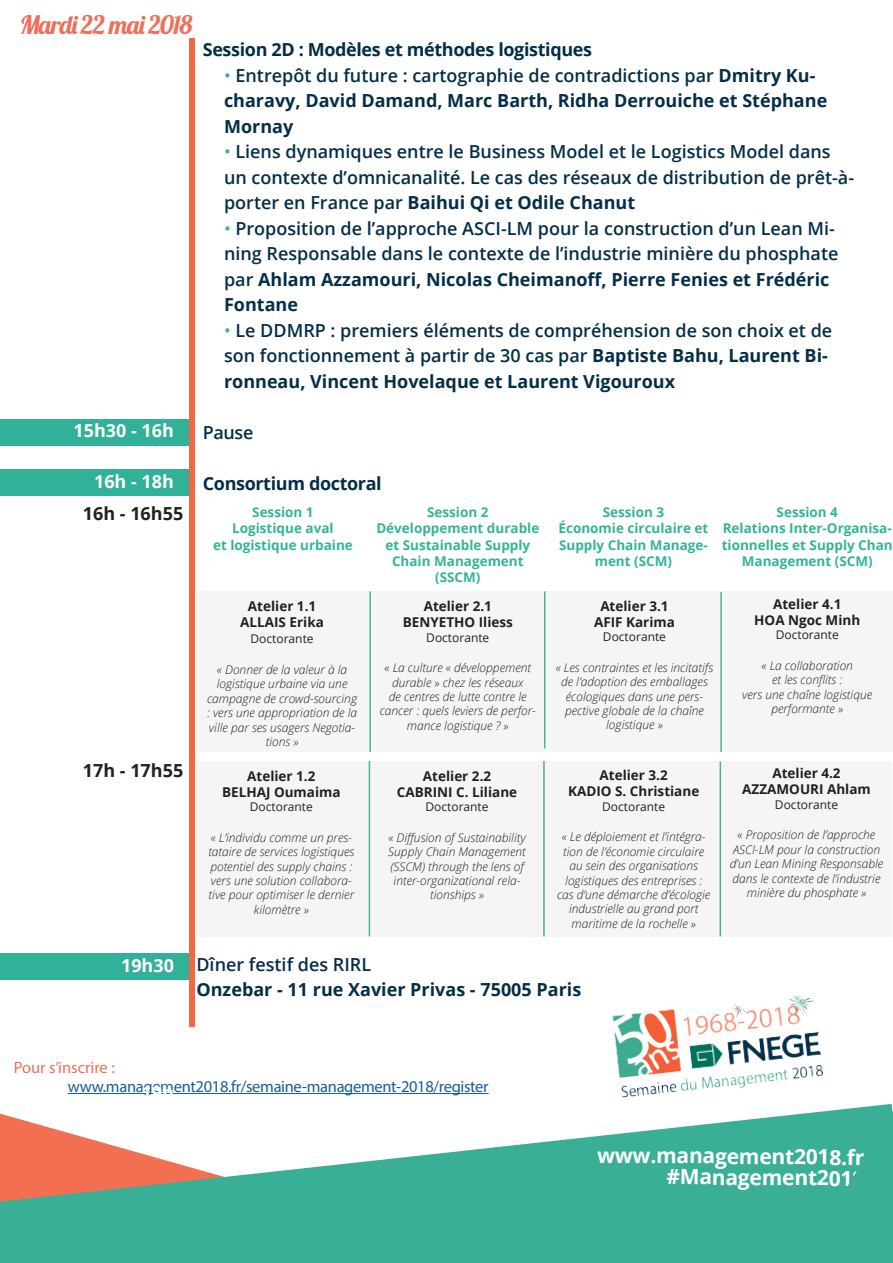
<style>
.page{position:relative;width:893px;height:1263px;background:#fff}
.page>*{position:absolute;margin:0;border:0;box-sizing:border-box;transform-origin:0 0}
.t1{font:25.5px "Lobster 1.4";letter-spacing:-.03em;color:#ee6f5a}
.t2{font:700 21px "Open Sans";color:#fff}
.t3{font:600 18px/25.5px "Open Sans";color:#032e49}
.t4{font:700 18px/25.5px "Open Sans";color:#032e49}
.t5{font:700 18px "Open Sans";letter-spacing:-.02em;color:#032e49}
.t6{font:700 18px "Open Sans";color:#fff}
.t7{font:700 18px "Open Sans";color:#231f20}
.t8{font:16.5px "Myriad Pro";letter-spacing:-.02em;color:#175d9e}
.t9{font:16.5px "Myriad Pro";color:#f06f56}
.t10{font:700 13.5px/16.2px "Open Sans";color:#33b498;text-align:center}
.t11{font:700 13.5px "Open Sans";color:#231f20}
.t12{font:italic 300 12px/14.4px "Open Sans";color:#231f20;text-align:center}
.t13{font:12px "Open Sans";color:#231f20}
.s1{font-weight:400;color:#33b498}
.s2{font-weight:600}
.s3{font-weight:700}
</style>
<div class="page">
<div style="left:0;top:469px;width:190px;height:27px;background:#31b197"></div>
<div style="left:0;top:419px;width:190px;height:27px;background:#31b197"></div>
<div style="left:190px;top:38px;width:5px;height:989px;background:#f26743"></div>
<svg style="left:0;top:1104px;width:893px;height:159px;fill:#39b096"></svg>
<hr style="left:68px;top:1093px;width:421px;height:1px;background:#175d9e">
<img style="left:612px;top:995px;width:211px;height:103px">
<div style="left:801px;top:1110px;width:92px;height:153px;background:#39b096"></div>
<div style="left:0;top:953px;width:189px;height:26px;background:#31b197"></div>
<div style="left:196px;top:591px;width:697px;height:161px;background:#f5f5f5"></div>
<hr style="left:720px;top:592px;width:2px;height:160px;background:#4bb097">
<hr style="left:544px;top:591px;width:1px;height:157px;background:#4bb097">
<hr style="left:369px;top:591px;width:2px;height:161px;background:#4bb097">
<div style="left:196px;top:761px;width:696px;height:175px;background:#f5f5f5"></div>
<hr style="left:720px;top:761px;width:1px;height:175px;background:#4bb097">
<hr style="left:543px;top:761px;width:2px;height:175px;background:#4bb097">
<hr style="left:369px;top:761px;width:1px;height:175px;background:#4bb097">
<p class="t1" style="left:20px;top:9px;width:174px">Mardi 22 mai 2018</p>
<p class="t6" style="left:74px;top:418px;width:102px">15h30 - 16h</p>
<p class="t6" style="left:94px;top:469px;width:81px">16h - 18h</p>
<p class="t7" style="left:83px;top:500px;width:102px">16h - 16h55</p>
<p class="t7" style="left:83px;top:758px;width:102px">17h - 17h55</p>
<p class="t5" style="left:203px;top:37px;width:391px">Session 2D : Modèles et méthodes logistiques</p>
<p class="t4" style="left:224px;top:62px;width:605px"><span class="s1">•</span> <span class="s2">Entrepôt du future : cartographie de contradictions par</span> Dmitry Ku&shy;charavy, David Damand, Marc Barth, Ridha Derrouiche et Stéphane<br>Mornay</p>
<p class="t3" style="left:224px;top:139px;width:632px"><span class="s1">•</span> Liens dynamiques entre le Business Model et le Logistics Model dans un contexte d’omnicanalité. Le cas des réseaux de distribution de prêt-à&shy;porter en France par <span class="s3">Baihui Qi et Odile Chanut</span></p>
<p class="t3" style="left:224px;top:215px;width:616px"><span class="s1">•</span> Proposition de l’approche ASCI-LM pour la construction d’un Lean Mi&shy;ning Responsable dans le contexte de l’industrie minière du phosphate par <span class="s3">Ahlam Azzamouri, Nicolas Cheimanoff, Pierre Fenies et Frédéric Fontane</span></p>
<p class="t3" style="left:224px;top:317px;width:610px"><span class="s1">•</span> Le DDMRP : premiers éléments de compréhension de son choix et de son fonctionnement à partir de 30 cas par <span class="s3">Baptiste Bahu, Laurent Bi&shy;ronneau, Vincent Hovelaque et Laurent Vigouroux</span></p>
<p class="t3" style="left:203px;top:419px;width:52px">Pause</p>
<p class="t5" style="left:203px;top:470px;width:180px">Consortium doctoral</p>
<p class="t10" style="left:252px;top:504px;width:63px">Session 1</p>
<p class="t10" style="left:232px;top:520px;width:103px">Logistique aval</p>
<p class="t10" style="left:213px;top:536px;width:141px">et logistique urbaine</p>
<p class="t11" style="left:248px;top:596px;width:70px">Atelier 1.1</p>
<p class="t11" style="left:240px;top:613px;width:85px">ALLAIS Erika</p>
<p class="t13" style="left:251px;top:631px;width:65px">Doctorante</p>
<p class="t12" style="left:207px;top:662px;width:152px">« Donner de la valeur à la logistique urbaine via une campagne de crowd-sourcing : vers une appropriation de la ville par ses usagers Negotia&shy;tions »</p>
<p class="t11" style="left:247px;top:766px;width:70px">Atelier 1.2</p>
<p class="t11" style="left:222px;top:782px;width:120px">BELHAJ Oumaima</p>
<p class="t13" style="left:250px;top:799px;width:65px">Doctorante</p>
<p class="t12" style="left:208px;top:830px;width:148px;text-align:left">« L’individu comme un pres&shy;tataire de services logistiques potentiel des supply chains :</p>
<p class="t12" style="left:209px;top:873px;width:147px">vers une solution collabora&shy;tive pour optimiser le dernier kilomètre »</p>
<p class="t10" style="left:427px;top:504px;width:63px">Session 2</p>
<p class="t10" style="left:376px;top:520px;width:164px">Développement durable et Sustainable Supply<br>Chain Management (SSCM)</p>
<p class="t11" style="left:424px;top:596px;width:70px">Atelier 2.1</p>
<p class="t11" style="left:403px;top:613px;width:112px">BENYETHO Iliess</p>
<p class="t13" style="left:426px;top:629px;width:65px">Doctorante</p>
<p class="t12" style="left:380px;top:660px;width:158px">« La culture « développement durable » chez les réseaux<br>de centres de lutte contre le cancer : quels leviers de perfor&shy;mance logistique ? »</p>
<p class="t11" style="left:423px;top:766px;width:70px">Atelier 2.2</p>
<p class="t11" style="left:397px;top:782px;width:122px">CABRINI C. Liliane</p>
<p class="t13" style="left:425px;top:799px;width:65px">Doctorante</p>
<p class="t12" style="left:388px;top:830px;width:139px">« Diffusion of Sustainability<br>Supply Chain Management (SSCM) through the lens of inter-organizational rela&shy;tionships »</p>
<p class="t10" style="left:603px;top:504px;width:63px">Session 3</p>
<p class="t10" style="left:558px;top:520px;width:151px">Économie circulaire et</p>
<p class="t10" style="left:559px;top:536px;width:150px">Supply Chain Manage&shy;ment (SCM)</p>
<p class="t10" style="left:777px;top:504px;width:63px">Session 4</p>
<p class="t10" style="left:722px;top:520px;width:173px">Relations Inter-Organisa&shy;tionnelles et Supply Chan<br>Management (SCM)</p>
<p class="t11" style="left:600px;top:596px;width:70px">Atelier 3.1</p>
<p class="t11" style="left:594px;top:612px;width:82px">AFIF Karima</p>
<p class="t13" style="left:603px;top:628px;width:65px">Doctorante</p>
<p class="t12" style="left:556px;top:660px;width:159px">« Les contraintes et les incitatifs de l’adoption des emballages écologiques dans une pers&shy;pective globale de la chaîne logistique »</p>
<p class="t11" style="left:773px;top:594px;width:70px">Atelier 4.1</p>
<p class="t11" style="left:754px;top:610px;width:107px">HOA Ngoc Minh</p>
<p class="t13" style="left:776px;top:627px;width:65px">Doctorante</p>
<p class="t12" style="left:761px;top:658px;width:93px">« La collaboration</p>
<p class="t12" style="left:772px;top:672px;width:72px">et les conflits :</p>
<p class="t12" style="left:742px;top:687px;width:131px">vers une chaîne logistique performante »</p>
<p class="t11" style="left:600px;top:766px;width:70px">Atelier 3.2</p>
<p class="t11" style="left:568px;top:782px;width:133px">KADIO S. Christiane</p>
<p class="t13" style="left:602px;top:798px;width:65px">Doctorante</p>
<p class="t12" style="left:557px;top:829px;width:155px">« Le déploiement et l’intégra&shy;tion de l’économie circulaire au sein des organisations logistiques des entreprises : cas d’une démarche d’écologie industrielle au grand port maritime de la rochelle »</p>
<p class="t11" style="left:772px;top:764px;width:70px">Atelier 4.2</p>
<p class="t11" style="left:742px;top:780px;width:130px">AZZAMOURI Ahlam</p>
<p class="t13" style="left:775px;top:796px;width:65px">Doctorante</p>
<p class="t12" style="left:730px;top:827px;width:155px">« Proposition de l’approche<br>ASCI-LM pour la construction d’un Lean Mining Responsable dans le contexte de l’industrie minière du phosphate »</p>
<p class="t6" style="left:121px;top:952px;width:54px">19h30</p>
<p class="t3" style="left:196px;top:951px;width:176px">Dîner festif des RIRL</p>
<p class="t4" style="left:196px;top:976px;width:386px">Onzebar - 11 rue Xavier Privas - 75005 Paris</p>
<p class="t9" style="left:14px;top:1057px;width:103px">Pour s’inscrire :</p>
<p class="t8" style="left:68px;top:1076px;width:422px">www.management2018.fr/semaine-management-2018/register</p>
<p class="t6" style="left:142px;top:1080px;width:34px">19h</p>
<p class="t2" style="left:597px;top:1139px;width:269px;rotate:1deg">www.management2018.fr</p>
<p class="t2" style="left:667px;top:1161px;width:199px;rotate:1deg">#Management2018</p>
</div>
